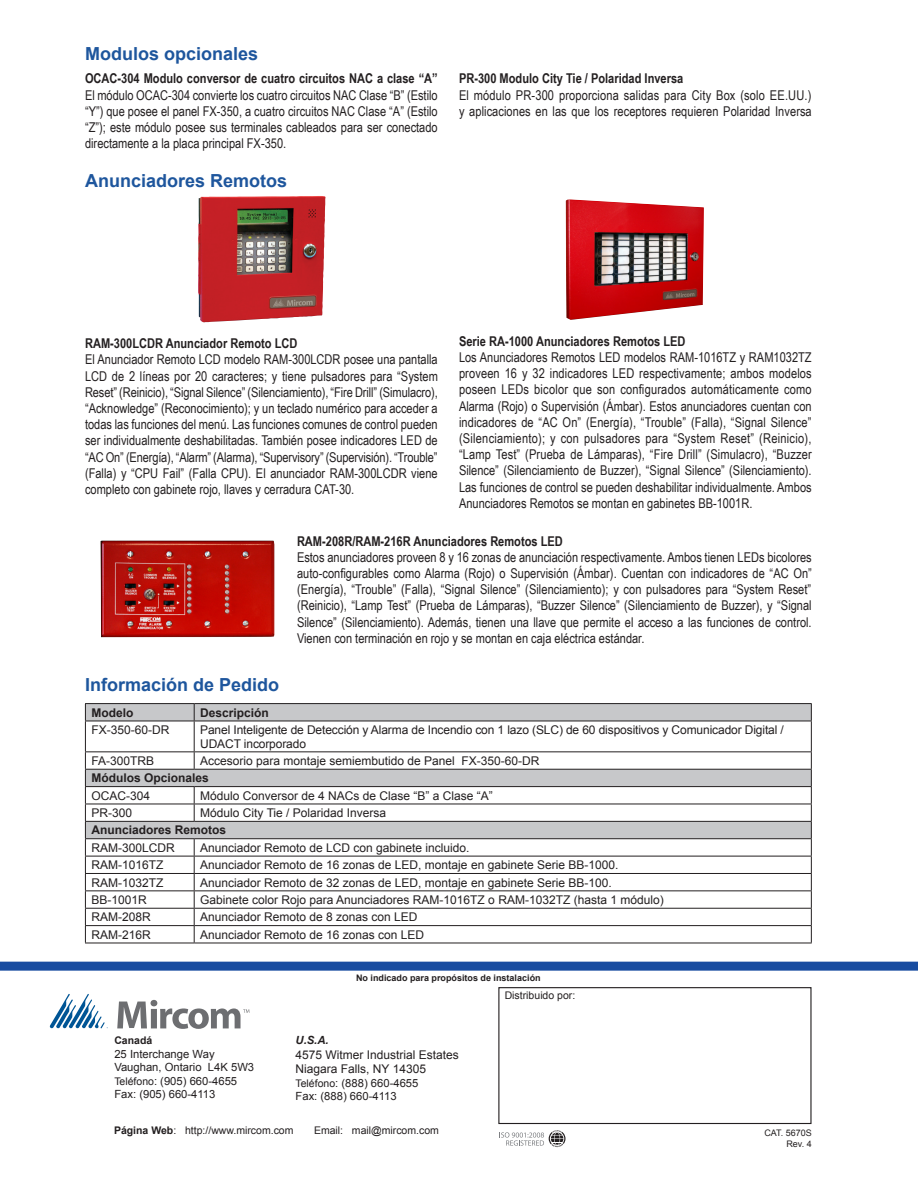
<style>
.page{position:relative;width:918px;height:1188px;background:#fff}
.page>*{position:absolute;margin:0;border:0;box-sizing:border-box;transform-origin:0 0}
.heading_3{font:700 18px "Arial";color:#1e569d}
.t1{font:13.5px/16.2px "Arial Narrow";color:#231f20;text-align:justify}
.t2{font:700 13.5px "Arial Narrow";color:#231f20}
.t3{font:12px/13.5px "Arial";color:#231f20}
.t4{font:700 12px "Arial";color:#231f20}
.t5{font:11.25px "Arial";color:#231f20}
.t6{font:italic 700 11.25px "Arial";color:#231f20}
.t7{font:10.5px "Arial";color:#231f20}
.t8{font:700 10.5px "Arial";color:#231f20}
.t9{font:700 9px "Arial";color:#231f20}
.t10{font:9px "Arial";color:#231f20}
.s1{font-weight:700}
.s2{font-size:10.5px}
</style>
<div class="page">
<div style="left:0;top:962px;width:918px;height:9px;background:#184ca0"></div>
<div style="left:498px;top:987px;width:314px;height:137px;border:1px solid #231f20"></div>
<img style="left:198px;top:196px;width:128px;height:126px">
<img style="left:566px;top:199px;width:138px;height:121px">
<img style="left:100px;top:540px;width:175px;height:98px">
<svg style="left:117px;top:1000px;width:132px;height:29px"></svg>
<svg style="left:50px;top:994px;width:58px;height:35px"></svg>
<svg style="left:501px;top:1130px;width:65px;height:17px"></svg>
<svg style="left:86px;top:704px;width:725px;height:134px"></svg>
<hr style="left:85px;top:703px;width:109px;height:1px;background:#231f20">
<svg style="left:85px;top:704px;width:1px;height:17px"></svg>
<hr style="left:194px;top:703px;width:618px;height:1px;background:#231f20">
<svg style="left:194px;top:704px;width:1px;height:17px"></svg>
<svg style="left:811px;top:704px;width:1px;height:17px"></svg>
<hr style="left:85px;top:721px;width:109px;height:1px;background:#231f20">
<hr style="left:85px;top:721px;width:1px;height:30px;background:#231f20">
<hr style="left:194px;top:721px;width:618px;height:1px;background:#231f20">
<hr style="left:194px;top:721px;width:1px;height:30px;background:#231f20">
<hr style="left:811px;top:721px;width:1px;height:30px;background:#231f20">
<hr style="left:85px;top:751px;width:109px;height:1px;background:#231f20">
<hr style="left:194px;top:751px;width:618px;height:1px;background:#231f20">
<svg style="left:194px;top:752px;width:1px;height:17px"></svg>
<hr style="left:85px;top:769px;width:109px;height:1px;background:#231f20">
<hr style="left:194px;top:769px;width:618px;height:1px;background:#231f20">
<hr style="left:85px;top:786px;width:109px;height:1px;background:#231f20">
<hr style="left:194px;top:786px;width:618px;height:1px;background:#231f20">
<hr style="left:85px;top:804px;width:109px;height:1px;background:#231f20">
<hr style="left:194px;top:804px;width:618px;height:1px;background:#231f20">
<svg style="left:194px;top:787px;width:1px;height:34px"></svg>
<hr style="left:85px;top:821px;width:109px;height:1px;background:#231f20">
<hr style="left:194px;top:821px;width:618px;height:1px;background:#231f20">
<hr style="left:85px;top:838px;width:109px;height:1px;background:#231f20">
<hr style="left:194px;top:838px;width:618px;height:1px;background:#231f20">
<hr style="left:85px;top:856px;width:109px;height:1px;background:#231f20">
<hr style="left:194px;top:856px;width:618px;height:1px;background:#231f20">
<hr style="left:85px;top:873px;width:109px;height:1px;background:#231f20">
<hr style="left:194px;top:873px;width:618px;height:1px;background:#231f20">
<hr style="left:85px;top:890px;width:109px;height:1px;background:#231f20">
<hr style="left:194px;top:890px;width:618px;height:1px;background:#231f20">
<hr style="left:85px;top:908px;width:109px;height:1px;background:#231f20">
<hr style="left:194px;top:908px;width:618px;height:1px;background:#231f20">
<hr style="left:85px;top:925px;width:109px;height:1px;background:#231f20">
<svg style="left:85px;top:752px;width:1px;height:191px"></svg>
<hr style="left:194px;top:925px;width:618px;height:1px;background:#231f20">
<svg style="left:194px;top:839px;width:1px;height:104px"></svg>
<svg style="left:811px;top:752px;width:1px;height:191px"></svg>
<hr style="left:85px;top:943px;width:109px;height:1px;background:#231f20">
<hr style="left:194px;top:943px;width:618px;height:1px;background:#231f20">
<p class="heading_3" style="left:85px;top:42px;width:175px">Modulos opcionales</p>
<p class="t1" style="left:85px;top:70px;width:354px"><span class="s1">OCAC-304 Modulo conversor de cuatro circuitos NAC a clase “A” </span>El módulo OCAC-304 convierte los cuatro circuitos NAC Clase “B” (Estilo “Y”) que posee el panel FX-350, a cuatro circuitos NAC Clase “A” (Estilo “Z”); este módulo posee sus terminales cableados para ser conectado directamente a la placa principal FX-350.</p>
<p class="heading_3" style="left:85px;top:169px;width:204px">Anunciadores Remotos</p>
<p class="t2" style="left:459px;top:68px;width:226px">PR-300 Modulo City Tie / Polaridad Inversa</p>
<p class="t1" style="left:459px;top:86px;width:354px">El módulo PR-300 proporciona salidas para City Box (solo EE.UU.) y aplicaciones en las que los receptores requieren Polaridad Inversa</p>
<p class="t2" style="left:85px;top:333px;width:214px">RAM-300LCDR Anunciador Remoto LCD</p>
<p class="t1" style="left:85px;top:351px;width:355px">El Anunciador Remoto LCD modelo RAM-300LCDR posee una pantalla LCD de 2 líneas por 20 caracteres; y tiene pulsadores para “System Reset” (Reinicio), “Signal Silence” (Silenciamiento), “Fire Drill” (Simulacro), “Acknowledge” (Reconocimiento); y un teclado numérico para acceder a todas las funciones del menú. Las funciones comunes de control pueden ser individualmente deshabilitadas. También posee indicadores LED de “AC On” (Energía), “Alarm” (Alarma), “Supervisory” (Supervisión). “Trouble” (Falla) y “CPU Fail” (Falla CPU). El anunciador RAM-300LCDR viene completo con gabinete rojo, llaves y cerradura CAT-30.</p>
<p class="t2" style="left:459px;top:331px;width:228px">Serie RA-1000 Anunciadores Remotos LED</p>
<p class="t1" style="left:459px;top:349px;width:354px">Los Anunciadores Remotos LED modelos RAM-1016TZ y RAM1032TZ proveen 16 y 32 indicadores LED respectivamente; ambos modelos poseen LEDs bicolor que son configurados automáticamente como Alarma (Rojo) o Supervisión (Ámbar). Estos anunciadores cuentan con indicadores de “AC On” (Energía), “Trouble” (Falla), “Signal Silence” (Silenciamiento); y con pulsadores para “System Reset” (Reinicio), “Lamp Test” (Prueba de Lámparas), “Fire Drill” (Simulacro), “Buzzer Silence” (Silenciamiento de Buzzer), “Signal Silence” (Silenciamiento).<br>Las funciones de control se pueden deshabilitar individualmente. Ambos Anunciadores Remotos se montan en gabinetes BB-1001R.</p>
<p class="heading_3" style="left:85px;top:673px;width:196px">Información de Pedido</p>
<p class="t2" style="left:297px;top:531px;width:267px">RAM-208R/RAM-216R Anunciadores Remotos LED</p>
<p class="t1" style="left:297px;top:548px;width:516px">Estos anunciadores proveen 8 y 16 zonas de anunciación respectivamente. Ambos tienen LEDs bicolores auto-configurables como Alarma (Rojo) o Supervisión (Ámbar). Cuentan con indicadores de “AC On” (Energía), “Trouble” (Falla), “Signal Silence” (Silenciamiento); y con pulsadores para “System Reset” (Reinicio), “Lamp Test” (Prueba de Lámparas), “Buzzer Silence” (Silenciamiento de Buzzer), y “Signal Silence” (Silenciamiento). Además, tienen una llave que permite el acceso a las funciones de control.<br>Vienen con terminación en rojo y se montan en caja eléctrica estándar.</p>
<p class="t4" style="left:91px;top:704px;width:43px">Modelo</p>
<p class="t4" style="left:200px;top:704px;width:70px">Descripción</p>
<p class="t3" style="left:91px;top:723px;width:80px">FX-350-60-DR</p>
<p class="t3" style="left:200px;top:723px;width:585px">Panel Inteligente de Detección y Alarma de Incendio con 1 lazo (SLC) de 60 dispositivos y Comunicador Digital /<br>UDACT incorporado</p>
<p class="t3" style="left:91px;top:754px;width:64px">FA-300TRB</p>
<p class="t3" style="left:200px;top:754px;width:341px">Accesorio para montaje semiembutido de Panel FX-350-60-DR</p>
<p class="t4" style="left:91px;top:770px;width:119px">Módulos Opcionales</p>
<p class="t3" style="left:91px;top:789px;width:60px">OCAC-304</p>
<p class="t3" style="left:200px;top:789px;width:294px">Módulo Conversor de 4 NACs de Clase “B” a Clase “A”</p>
<p class="t3" style="left:91px;top:806px;width:42px">PR-300</p>
<p class="t3" style="left:200px;top:806px;width:188px">Módulo City Tie / Polaridad Inversa</p>
<p class="t4" style="left:91px;top:822px;width:136px">Anunciadores Remotos</p>
<p class="t3" style="left:91px;top:841px;width:85px">RAM-300LCDR</p>
<p class="t3" style="left:200px;top:841px;width:271px">Anunciador Remoto de LCD con gabinete incluido.</p>
<p class="t3" style="left:91px;top:858px;width:74px">RAM-1016TZ</p>
<p class="t3" style="left:200px;top:858px;width:420px">Anunciador Remoto de 16 zonas de LED, montaje en gabinete Serie BB-1000.</p>
<p class="t3" style="left:91px;top:876px;width:74px">RAM-1032TZ</p>
<p class="t3" style="left:200px;top:876px;width:413px">Anunciador Remoto de 32 zonas de LED, montaje en gabinete Serie BB-100.</p>
<p class="t3" style="left:91px;top:893px;width:57px">BB-1001R</p>
<p class="t3" style="left:200px;top:893px;width:465px">Gabinete color Rojo para Anunciadores RAM-1016TZ o RAM-1032TZ (hasta 1 módulo)</p>
<p class="t3" style="left:91px;top:910px;width:61px">RAM-208R</p>
<p class="t3" style="left:200px;top:910px;width:219px">Anunciador Remoto de 8 zonas con LED</p>
<p class="t3" style="left:91px;top:928px;width:61px">RAM-216R</p>
<p class="t3" style="left:200px;top:928px;width:226px">Anunciador Remoto de 16 zonas con LED</p>
<p class="t9" style="left:356px;top:971px;width:186px">No indicado para propósitos de instalación</p>
<p class="t8" style="left:114px;top:1034px;width:39px">Canadá</p>
<p class="t5" style="left:114px;top:1046px;width:102px">25 Interchange Way</p>
<p class="t5" style="left:114px;top:1060px;width:141px">Vaughan, Ontario L4K 5W3</p>
<p class="t5" style="left:114px;top:1073px;width:124px"><span class="s2">Teléfono</span>: (905) 660-4655</p>
<p class="t5" style="left:114px;top:1087px;width:103px">Fax: (905) 660-4113</p>
<p class="t6" style="left:296px;top:1033px;width:35px">U.S.A.</p>
<p class="t3" style="left:296px;top:1048px;width:165px">4575 Witmer Industrial Estates</p>
<p class="t3" style="left:296px;top:1062px;width:132px">Niagara Falls, NY 14305</p>
<p class="t5" style="left:296px;top:1075px;width:124px"><span class="s2">Teléfono</span>: (888) 660-4655</p>
<p class="t5" style="left:296px;top:1089px;width:103px">Fax: (888) 660-4113</p>
<p class="t7" style="left:114px;top:1123px;width:181px"><span class="s1">Página Web</span>: http://www.mircom.com</p>
<p class="t7" style="left:314px;top:1123px;width:126px">Email: mail@mircom.com</p>
<p class="t7" style="left:505px;top:989px;width:72px">Distribuido por:</p>
<p class="t10" style="left:764px;top:1127px;width:49px">CAT. 5670S</p>
<p class="t10" style="left:786px;top:1138px;width:27px">Rev. 4</p>
</div>
